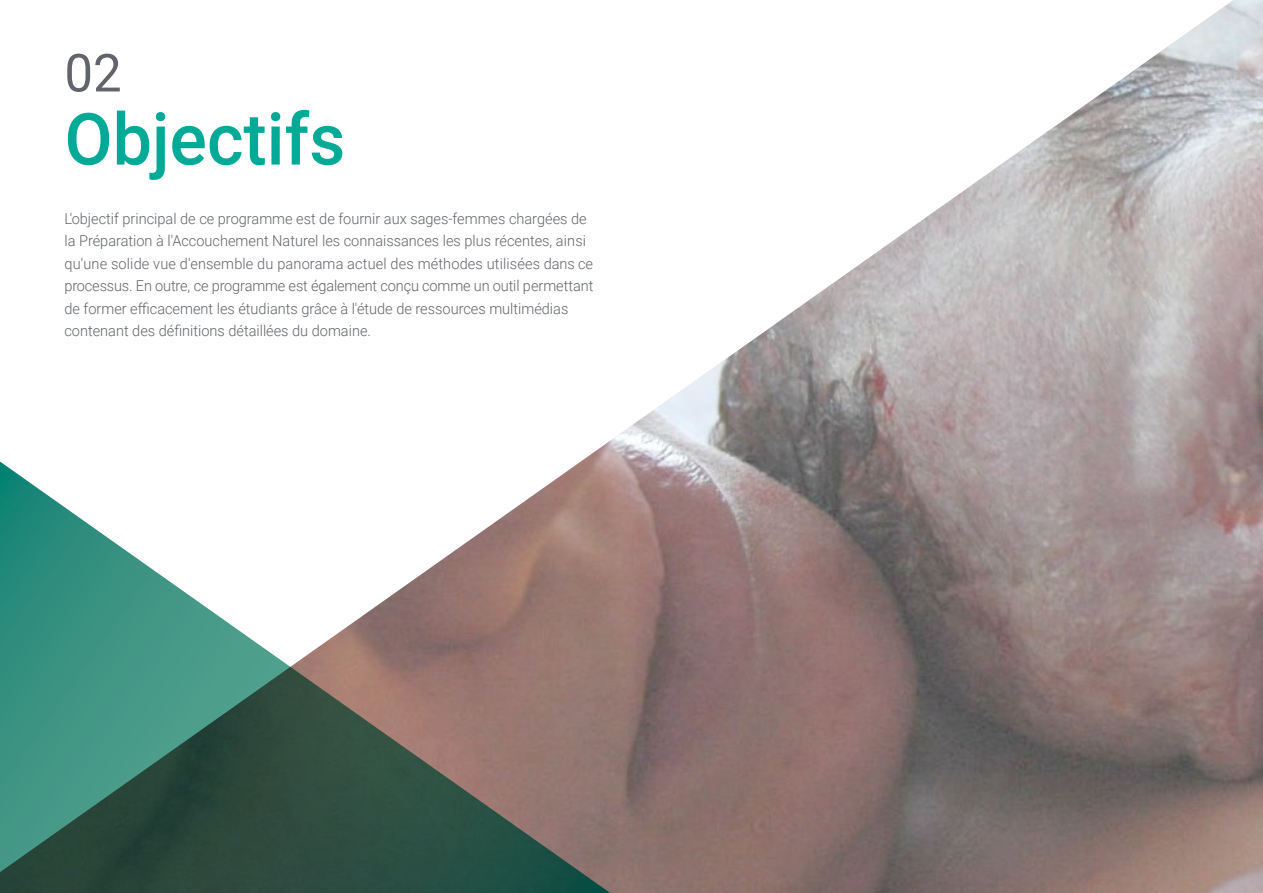
<style>
.page{position:relative;width:1263px;height:893px;background:#fff}
.page>*{position:absolute;margin:0;border:0;box-sizing:border-box;transform-origin:0 0}
.t1{font:500 72px "Roboto";color:#00aa97}
.t2{font:52.5px "Roboto";color:#61646a}
.t3{font:300 15px/22.5px "Roboto";color:#61646a}
</style>
<div class="page">
<img style="left:603px;top:0;width:660px;height:893px">
<svg style="left:0;top:446px;width:640px;height:447px"></svg>
<h2 class="t2" style="left:64px;top:36px;width:59px">02</h2>
<h1 class="t1" style="left:64px;top:89px;width:282px">Objectifs</h1>
<p class="t3" style="left:64px;top:207px;width:531px">L'objectif principal de ce programme est de fournir aux sages-femmes chargées de la Préparation à l'Accouchement Naturel les connaissances les plus récentes, ainsi qu'une solide vue d'ensemble du panorama actuel des méthodes utilisées dans ce processus. En outre, ce programme est également conçu comme un outil permettant de former efficacement les étudiants grâce à l'étude de ressources multimédias contenant des définitions détaillées du domaine.</p>
</div>
